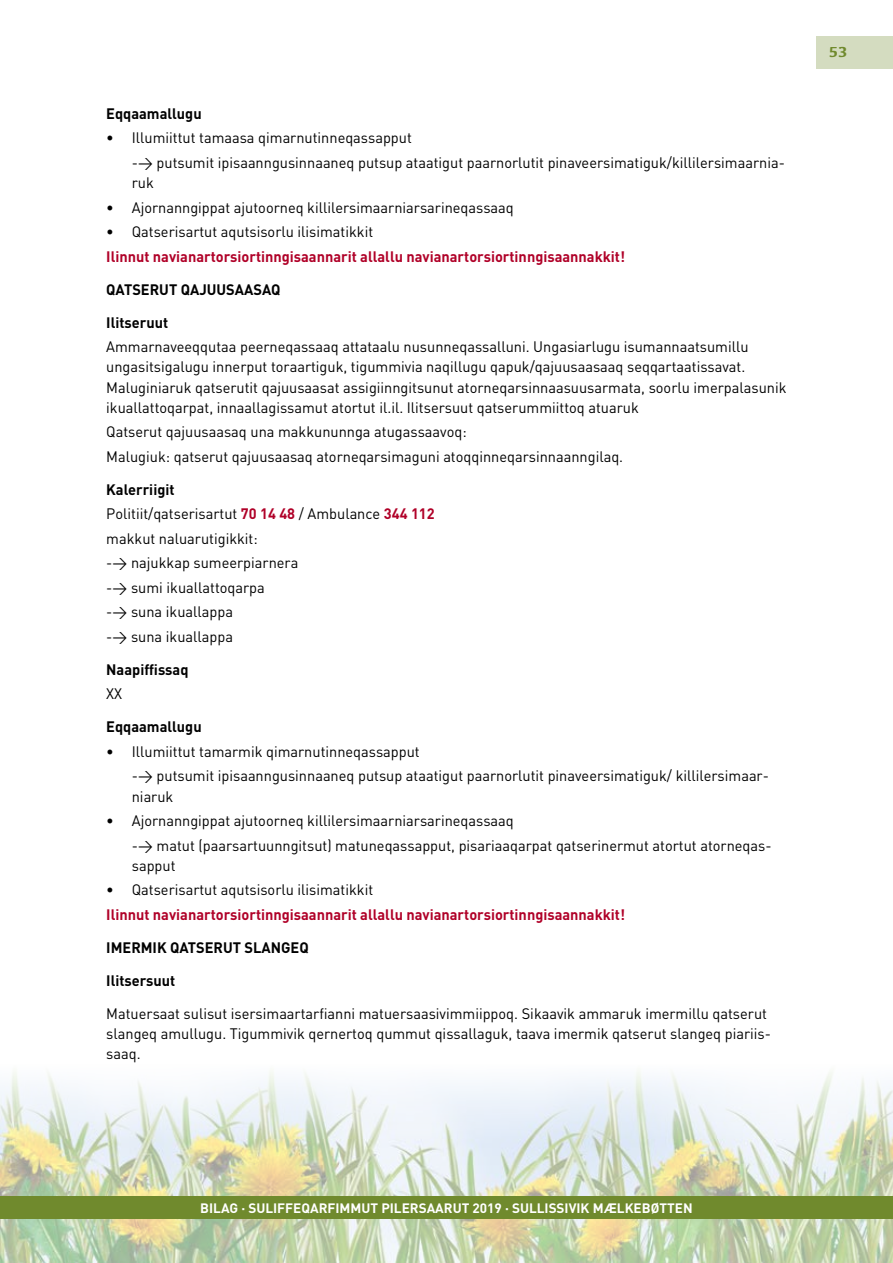
<style>
.page{position:relative;width:893px;height:1263px;background:#fff}
.page>*{position:absolute;margin:0;border:0;box-sizing:border-box;transform-origin:0 0}
.t1{font:15px/24.5px "DIN";color:#000}
.t2{font:700 15px "DIN";color:#b00028}
.t3{font:700 15px "DIN";color:#000}
.t4{font:700 15px "Kefa";color:#708a2d}
.t5{font:700 13.5px "DIN";color:#fff}
.s1{font-weight:700}
.s2{font-weight:700;color:#b00028}
</style>
<div class="page">
<img style="left:0;top:1072px;width:893px;height:191px">
<div style="left:816px;top:36px;width:77px;height:33px;background:#d4dcc0"></div>
<div style="left:0;top:1196px;width:893px;height:23px;background:#708a2d"></div>
<p class="t3" style="left:106px;top:104px;width:97px">Eqqaamallugu</p>
<p class="t1" style="left:132px;top:125px;width:654px;text-indent:-26px">• Illumiittut tamaasa qimarnutinneqassapput<br>-&gt; putsumit ipisaanngusinnaaneq putsup ataatigut paarnorlutit pinaveersimatiguk/killilersimaarnia-</p>
<p class="t1" style="left:132px;top:170px;width:24px">ruk</p>
<p class="t1" style="left:106px;top:195px;width:409px">• Ajornanngippat ajutoorneq killilersimaarniarsarineqassaaq</p>
<p class="t1" style="left:106px;top:219px;width:268px">• Qatserisartut aqutsisorlu ilisimatikkit</p>
<p class="t2" style="left:106px;top:246px;width:520px">Ilinnut navianartorsiortinngisaannarit allallu navianartorsiortinngisaannakkit!</p>
<p class="t3" style="left:106px;top:279px;width:176px">QATSERUT QAJUUSAASAQ</p>
<p class="t3" style="left:106px;top:312px;width:63px">Ilitseruut</p>
<p class="t1" style="left:106px;top:336px;width:682px;line-height:20.2px">Ammarnaveeqqutaa peerneqassaaq attataalu nusunneqassalluni. Ungasiarlugu -isumannaatsumillu ungasitsigalugu innerput toraartiguk, tigummivia naqillugu qapuk/qajuusaasaaq seqqartaatissavat.<br>Maluginiaruk qatserutit qajuusaasat assigiinngitsunut atorneqarsinnaasuusarmata, soorlu imerpalasunik ikuallattoqarpat, innaallagissamut atortut il.il. Ilitsersuut qatserummiittoq atuaruk</p>
<p class="t1" style="left:106px;top:419px;width:518px">Qatserut qajuusaasaq una makkununnga atugassaavoq:<br>Malugiuk: qatserut qajuusaasaq atorneqarsimaguni atoqqinneqarsinnaanngilaq.</p>
<p class="t1" style="left:106px;top:477px;width:330px"><span class="s1">Kalerriigit<br></span>Politiit/qatserisartut <span class="s2">70 14 48</span> / Ambulance <span class="s2">344 112 </span>makkut naluarutigikkit:<br>-&gt; najukkap sumeerpiarnera<br>-&gt; sumi ikuallattoqarpa<br>-&gt; suna ikuallappa<br>-&gt; suna ikuallappa</p>
<p class="t3" style="left:106px;top:659px;width:84px">Naapiffissaq</p>
<p class="t1" style="left:106px;top:681px;width:18px">XX</p>
<p class="t3" style="left:106px;top:717px;width:97px">Eqqaamallugu</p>
<p class="t1" style="left:132px;top:739px;width:636px;text-indent:-26px">• Illumiittut tamarmik qimarnutinneqassapput<br>-&gt; putsumit ipisaanngusinnaaneq putsup ataatigut paarnorlutit pinaveersimatiguk/ killilersimaar-</p>
<p class="t1" style="left:132px;top:784px;width:43px">niaruk</p>
<p class="t1" style="left:132px;top:808px;width:641px;text-indent:-26px">• Ajornanngippat ajutoorneq killilersimaarniarsarineqassaaq<br>-&gt; matut (paarsartuunngitsut) matuneqassapput, pisariaaqarpat qatserinermut atortut atorneqas-</p>
<p class="t1" style="left:132px;top:853px;width:45px">sapput</p>
<p class="t1" style="left:106px;top:877px;width:268px">• Qatserisartut aqutsisorlu ilisimatikkit</p>
<p class="t2" style="left:106px;top:905px;width:520px">Ilinnut navianartorsiortinngisaannarit allallu navianartorsiortinngisaannakkit!</p>
<p class="t3" style="left:106px;top:938px;width:204px">IMERMIK QATSERUT SLANGEQ</p>
<p class="t3" style="left:106px;top:971px;width:71px">Ilitsersuut</p>
<p class="t1" style="left:106px;top:1003px;width:666px;line-height:20.2px">Matuersaat sulisut isersimaartarfianni matuersaasivimmiippoq. Sikaavik ammaruk imermillu qatserut slangeq amullugu. Tigummivik qernertoq qummut qissallaguk, taava imermik qatserut slangeq piariis&shy;saaq.</p>
<p class="t4" style="left:829px;top:42px;width:20px">53</p>
<p class="t5" style="left:200px;top:1199px;width:494px">BILAG · SULIFFEQARFIMMUT PILERSAARUT 2019 · SULLISSIVIK MÆLKEBØTTEN</p>
<p class="t5" style="left:224px;top:1199px;width:446px">SULIFFEQARFIMMUT PILERSAARUT 2019 · SULLISSIVIK MÆLKEBØTTEN</p>
</div>
